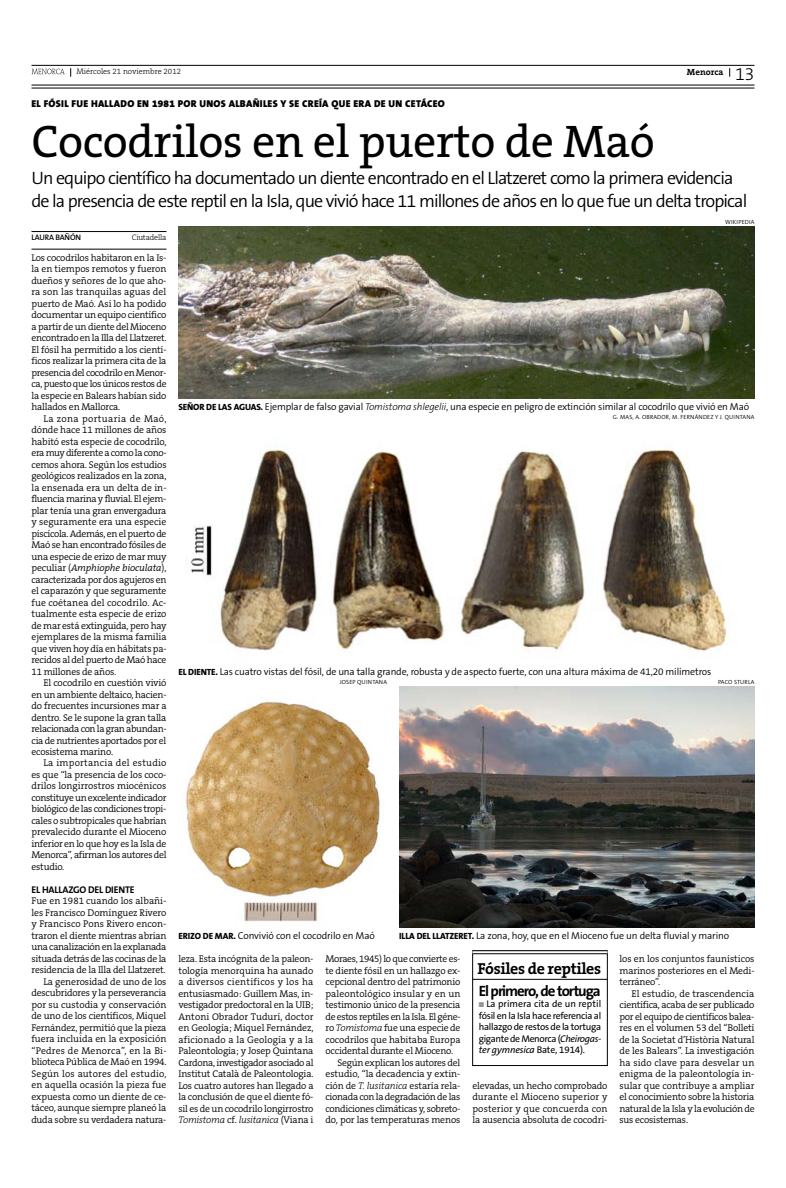
<style>
.page{position:relative;width:786px;height:1188px;background:#fff}
.page>*{position:absolute;margin:0;border:0;box-sizing:border-box;transform-origin:0 0}
.t1{font:46px "The Serif B5 Plain";letter-spacing:-.01em;color:#000}
.t2{font:300 18px/23px "The Sans B4";letter-spacing:-.05em;color:#000}
.t3{font:700 16px "The Serif B7";letter-spacing:-.025em;color:#000}
.t4{font:700 15px "The Sans B7";letter-spacing:-.07em;color:#000}
.t5{font:300 10px "The Sans B4";letter-spacing:-.015em;color:#000}
.t6{font:900 10px "The Sans B9";letter-spacing:.025em;color:#000}
.t7{font:300 9.8px/11.5px "The Serif B4";letter-spacing:-.02em;color:#000;text-align:justify}
.t8{font:9.8px/11.5px "The Sans B5 Plain";letter-spacing:-.03em;color:#000;text-align:justify}
.t9{font:italic 300 9.8px "The Serif B3";letter-spacing:-.02em;color:#000}
.t10{font:300 9.8px "The Serif B4";letter-spacing:.005em;color:#000}
.t11{font:700 9.8px "The Sans B7";letter-spacing:-.02em;color:#000}
.t12{font:700 9px "The Serif B7";color:#000}
.t13{font:300 8px "The Serif B3";color:#000}
.t14{font:600 8px "The Sans B6";letter-spacing:-.02em;color:#000}
.t15{font:300 8px "The Serif B3";letter-spacing:-.02em;color:#000}
.t16{font:300 6px "The Sans B4";letter-spacing:.025em;color:#000}
.s1{font-family:"The Sans B3";font-weight:300;font-size:18px}
.s2{font-style:italic}
.s3{font-family:"The Sans B8";font-weight:800;font-size:9px}
.s4{font-family:"The Sans B3";font-style:italic}
.s5{font-family:"The Serif B3";font-style:italic}
.s6{font-family:"The Serif B4";font-style:normal}
.s7{color:#939598}
</style>
<div class="page">
<hr style="left:32px;top:231px;width:134px;height:1px;background:#000">
<hr style="left:32px;top:249px;width:134px;height:1px;background:#000">
<img style="left:178px;top:226px;width:576px;height:173px">
<img style="left:185px;top:448px;width:545px;height:205px">
<img style="left:399px;top:686px;width:355px;height:242px">
<img style="left:185px;top:701px;width:195px;height:221px">
<div style="left:472px;top:951px;width:135px;height:115px;border:1px solid #000"></div>
<hr style="left:472px;top:951px;width:136px;height:3px;background:#fff">
<hr style="left:472px;top:951px;width:136px;height:1px;background:#000">
<hr style="left:472px;top:954px;width:136px;height:1px;background:#000">
<hr style="left:472px;top:979px;width:136px;height:1px;background:#000">
<hr style="left:31px;top:65px;width:723px;height:1px;background:#000">
<hr style="left:32px;top:88px;width:722px;height:1px;background:#000">
<hr style="left:32px;top:85px;width:722px;height:1px;background:#000">
<svg style="left:32px;top:68px;width:39px;height:9px"></svg>
<p class="t13" style="left:76px;top:67px;width:106px">Miércoles 21 noviembre 2012</p>
<p class="t12" style="left:687px;top:67px;width:69px">Menorca <span class="s1">13</span></p>
<p class="t6" style="left:32px;top:98px;width:415px">EL FÓSIL FUE HALLADO EN 1981 POR UNOS ALBAÑILES Y SE CREÍA QUE ERA DE UN CETÁCEO</p>
<h1 class="t1" style="left:32px;top:118px;width:625px">Cocodrilos en el puerto de Maó</h1>
<h2 class="t2" style="left:32px;top:168px;width:717px">Un equipo científico ha documentado un diente encontrado en el Llatzeret como la primera evidencia de la presencia de este reptil en la Isla, que vivió hace 11 millones de años en lo que fue un delta tropical</h2>
<p class="t14" style="left:32px;top:233px;width:51px">LAURA BAÑÓN</p>
<p class="t15" style="left:132px;top:233px;width:36px">Ciutadella</p>
<p class="t7" style="left:32px;top:252px;width:137px">Los cocodrilos habitaron en la Is&shy;la en tiempos remotos y fueron dueños y señores de lo que aho&shy;ra son las tranquilas aguas del puerto de Maó. Así lo ha podido documentar un equipo científico a partir de un diente del Mioceno encontrado en la Illa del Llatzeret.<br>El fósil ha permitido a los cientí&shy;ficos realizar la primera cita de la presencia del cocodrilo en Menor&shy;ca, puesto que los únicos restos de la especie en Balears habían sido hallados en Mallorca.</p>
<p class="t7" style="left:32px;top:413px;width:137px;text-indent:12px">La zona portuaria de Maó, dónde hace 11 millones de años habitó esta especie de cocodrilo, era muy diferente a como la cono&shy;cemos ahora. Según los estudios geológicos realizados en la zona, la ensenada era un delta de in&shy;fluencia marina y fluvial. El ejem&shy;plar tenía una gran envergadura y seguramente era una especie piscícola. Además, en el puerto de Maó se han encontrado fósiles de una especie de erizo de mar muy peculiar (<span class="s2">Amphiophe bioculata</span>), caracterizada por dos agujeros en el caparazón y que seguramente fue coétanea del cocodrilo. Ac&shy;tualmente esta especie de erizo de mar está extinguida, pero hay ejemplares de la misma familia que viven hoy día en hábitats pa&shy;recidos al del puerto de Maó hace 11 millones de años.</p>
<p class="t7" style="left:32px;top:677px;width:137px;text-indent:12px">El cocodrilo en cuestión vivió en un ambiente deltaico, hacien&shy;do frecuentes incursiones mar a dentro. Se le supone la gran talla relacionada con la gran abundan&shy;cia de nutrientes aportados por el ecosistema marino.</p>
<p class="t7" style="left:32px;top:758px;width:137px;text-indent:12px">La importancia del estudio es que “la presencia de los coco&shy;drilos longirrostros miocénicos constituye un excelente indicador biológico de las condiciones tropi&shy;cales o subtropicales que habrían prevalecido durante el Mioceno inferior en lo que hoy es la Isla de Menorca”, afirman los autores del estudio.</p>
<p class="t11" style="left:32px;top:884px;width:103px">El hallazgo del diente</p>
<p class="t7" style="left:32px;top:896px;width:137px;text-align:right">Fue en 1981 cuando los albañi&shy;les Francisco Domínguez Rivero y Francisco Pons Rivero encon&shy;traron el diente mientras abrían una canalización en la explanada situada detrás de las cocinas de la residencia de la Illa del Llatzeret.<br>La generosidad de uno de los descubridores y la perseverancia por su custodia y conservación de uno de los científicos, Miquel<br>Fernández, permitió que la pieza fuera incluida en la exposición “Pedres de Menorca”, en la Bi&shy;blioteca Pública de Maó en 1994.<br>Según los autores del estudio, en aquella ocasión la pieza fue expuesta como un diente de ce&shy;táceo, aunque siempre planeó la duda sobre su verdadera natura-</p>
<p class="t16" style="left:725px;top:219px;width:31px">wi ki pedia</p>
<p class="t5" style="left:178px;top:402px;width:572px"><span class="s3">SEÑOR DE LAS AGUAS.</span> Ejemplar de falso gavial <span class="s4">Tomistoma shlegelii</span>, una especie en peligro de extinción similar al cocodrilo que vivió en Maó</p>
<p class="t16" style="left:613px;top:414px;width:143px">g. mas, a. obrador, m. fernández y j. qui ntana</p>
<p class="t5" style="left:178px;top:666px;width:534px"><span class="s3">EL DIENTE.</span> Las cuatro vistas del fósil, de una talla grande, robusta y de aspecto fuerte, con una altura máxima de 41,20 milímetros</p>
<p class="t16" style="left:340px;top:679px;width:49px">josep qui ntana</p>
<p class="t16" style="left:718px;top:679px;width:38px">paco stu rla</p>
<p class="t5" style="left:178px;top:931px;width:198px"><span class="s3">ERIZO DE MAR.</span> Convivió con el cocodrilo en Maó</p>
<p class="t5" style="left:399px;top:931px;width:332px"><span class="s3">ILLA DEL LLATZERET.</span> La zona, hoy, que en el Mioceno fue un delta fluvial y marino</p>
<p class="t7" style="left:326px;top:953px;width:136px">Moraes, 1945) lo que convierte es-</p>
<p class="t7" style="left:326px;top:965px;width:136px">te diente fósil en un hallazgo ex-</p>
<p class="t7" style="left:326px;top:976px;width:136px">cepcional dentro del patrimonio</p>
<p class="t10" style="left:326px;top:988px;width:136px">paleontológico insular y en un</p>
<p class="t7" style="left:326px;top:999px;width:137px">testimonio único de la presencia</p>
<p class="t7" style="left:326px;top:1011px;width:137px">de estos reptiles en la Isla. El géne-</p>
<p class="t7" style="left:326px;top:1022px;width:137px">ro <span class="s5">Tomistoma</span> fue una especie de</p>
<p class="t7" style="left:326px;top:1034px;width:137px">cocodrilos que habitaba Europa</p>
<p class="t7" style="left:326px;top:1045px;width:129px">occidental durante el Mioceno.</p>
<p class="t7" style="left:338px;top:1057px;width:124px">Según explican los autores del</p>
<p class="t7" style="left:326px;top:1068px;width:136px">estudio, “la decadencia y extin-</p>
<p class="t7" style="left:326px;top:1080px;width:136px">ción de <span class="s5">T. lusitanica</span> estaría rela-</p>
<p class="t7" style="left:326px;top:1091px;width:136px">cionada con la degradación de las</p>
<p class="t7" style="left:326px;top:1103px;width:136px">condiciones climáticas y, sobreto-</p>
<p class="t7" style="left:326px;top:1114px;width:137px">do, por las temperaturas menos</p>
<p class="t7" style="left:620px;top:954px;width:137px">los en los conjuntos faunísticos marinos posteriores en el Medi&shy;terráneo”.</p>
<p class="t7" style="left:620px;top:988px;width:137px;text-indent:12px">El estudio, de trascendencia científica, acaba de ser publicado por el equipo de científicos balea&shy;res en el volumen 53 del “Bolletí de la Societat d’Història Natural de les Balears”. La investigación ha sido clave para desvelar un enigma de la paleontología in&shy;sular que contribuye a ampliar el conocimiento sobre la historia natural de la Isla y la evolución de sus ecosistemas.</p>
<p class="t7" style="left:178px;top:954px;width:137px">leza. Esta incógnita de la paleon&shy;tología menorquina ha aunado a diversos científicos y los ha entusiasmado: Guillem Mas, in&shy;vestigador predoctoral en la UIB; Antoni Obrador Tudurí, doctor en Geología; Miquel Fernández, aficionado a la Geología y a la Paleontología; y Josep Quintana Cardona, investigador asociado al Institut Català de Paleontologia.<br>Los cuatro autores han llegado a la conclusión de que el diente fó&shy;sil es de un cocodrilo longirrostro</p>
<p class="t9" style="left:178px;top:1115px;width:137px">Tomistoma <span class="s6">cf.</span> lusitanica <span class="s6">(Viana i</span></p>
<h3 class="t3" style="left:478px;top:960px;width:125px">Fósiles de reptiles</h3>
<h3 class="t4" style="left:479px;top:983px;width:123px">El primero, de tortuga</h3>
<p class="t8" style="left:479px;top:999px;width:124px"><span class="s7">■</span> La primera cita de un reptil fósil en la Isla hace referencia al hallazgo de restos de la tortuga gigante de Menorca (<span class="s2">Cheirogas&shy;ter gymnesica</span> Bate, 1914).</p>
<p class="t7" style="left:472px;top:1080px;width:137px">elevadas, un hecho comprobado durante el Mioceno superior y posterior y que concuerda con la ausencia absoluta de cocodri-</p>
</div>
